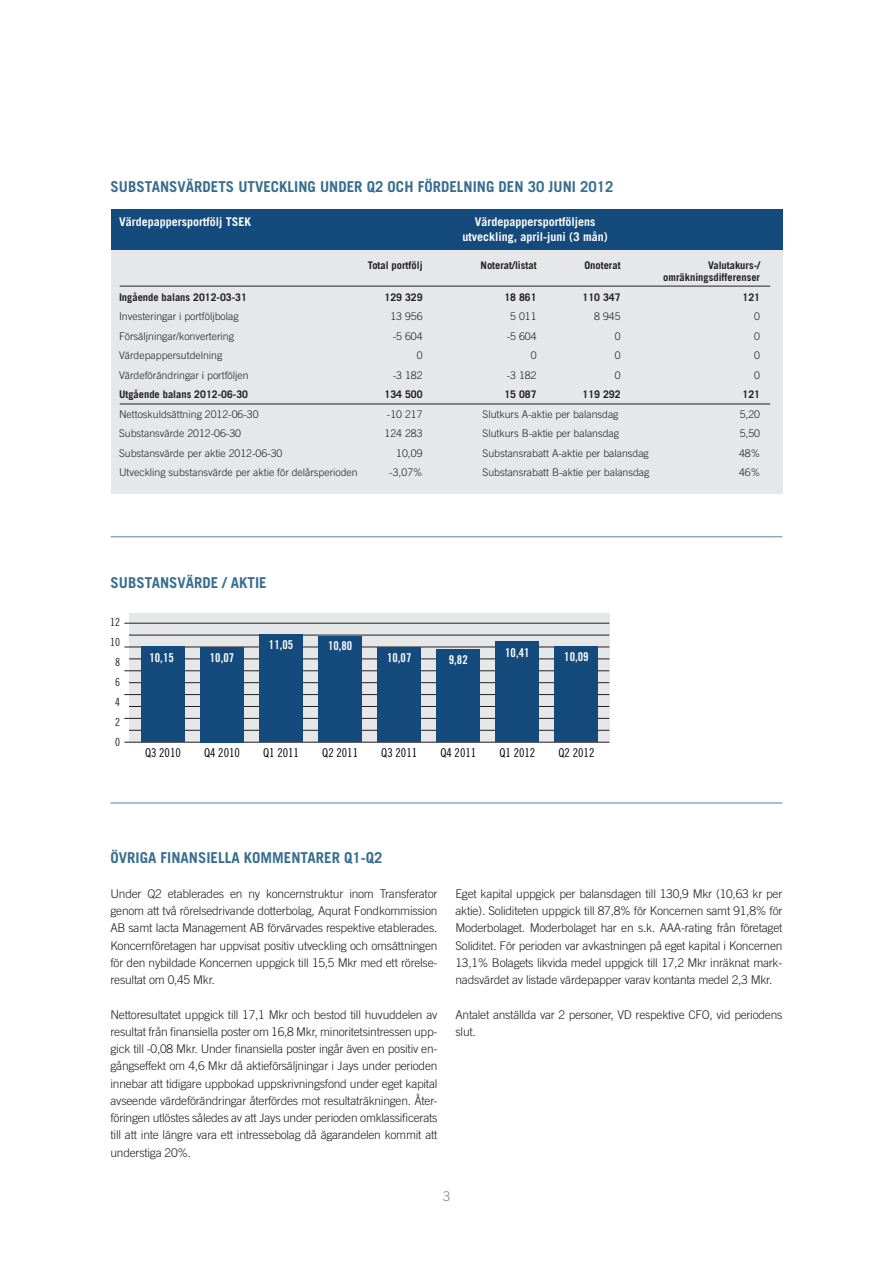
<style>
.page{position:relative;width:893px;height:1263px;background:#fff}
.page>*{position:absolute;margin:0;border:0;box-sizing:border-box;transform-origin:0 0}
.Rubrik_2{font:700 15px "Trade Gothic";color:#386e8f}
.t1{font:300 13.5px "Trade Gothic";color:#808285}
.t2{font:12.15px "Trade Gothic Cond Eighteen";color:#000001}
.t3{font:12.15px "Trade Gothic Bold Cond Twenty";color:#fff}
.Bröd1{font:300 12px/17.2px "Trade Gothic";letter-spacing:-.02em;color:#231f20;text-align:justify}
.Bröd1_indrag{font:700 12px "Trade Gothic";color:#fff}
.t4{font:11.25px/20px "Trade Gothic Cond Eighteen";color:#231f20;text-align:center}
.Bröd1_indrag-2{font:300 10.5px "Trade Gothic";color:#231f20}
.Bröd1_indrag-3{font:700 10.5px/12px "Trade Gothic";color:#231f20;text-align:right}
</style>
<div class="page">
<hr style="left:111px;top:536px;width:671px;height:1px;background:#8da9c1">
<hr style="left:111px;top:802px;width:671px;height:2px;background:#8da9c1">
<div style="left:129px;top:613px;width:480px;height:129px;background:#e6e7e9"></div>
<hr style="left:124px;top:647px;width:485px;height:1px;background:#231f20">
<hr style="left:129px;top:658px;width:480px;height:1px;background:#231f20">
<hr style="left:124px;top:742px;width:485px;height:1px;background:#231f20">
<hr style="left:124px;top:718px;width:485px;height:1px;background:#231f20">
<hr style="left:129px;top:635px;width:480px;height:1px;background:#231f20">
<hr style="left:124px;top:623px;width:485px;height:1px;background:#231f20">
<hr style="left:124px;top:670px;width:485px;height:1px;background:#231f20">
<hr style="left:129px;top:706px;width:480px;height:1px;background:#231f20">
<hr style="left:124px;top:694px;width:485px;height:1px;background:#231f20">
<hr style="left:129px;top:730px;width:480px;height:1px;background:#231f20">
<hr style="left:129px;top:682px;width:480px;height:1px;background:#231f20">
<div style="left:141px;top:646px;width:44px;height:96px;background:#144a7c"></div>
<div style="left:200px;top:647px;width:44px;height:95px;background:#144a7c"></div>
<div style="left:378px;top:647px;width:43px;height:95px;background:#144a7c"></div>
<div style="left:496px;top:642px;width:43px;height:100px;background:#144a7c"></div>
<div style="left:555px;top:646px;width:43px;height:96px;background:#144a7c"></div>
<div style="left:437px;top:649px;width:43px;height:93px;background:#144a7c"></div>
<div style="left:259px;top:634px;width:44px;height:108px;background:#144a7c"></div>
<div style="left:319px;top:636px;width:43px;height:106px;background:#144a7c"></div>
<div style="left:111px;top:229px;width:671px;height:265px;background:#e6e7e9"></div>
<div style="left:111px;top:210px;width:671px;height:40px;background:#144a7c"></div>
<hr style="left:120px;top:286px;width:650px;height:1px;background:#231f20">
<hr style="left:120px;top:404px;width:650px;height:1px;background:#231f20">
<p class="Rubrik_2" style="left:111px;top:177px;width:504px">SUBSTANSVÄRDETS UTVECKLING UNDER Q2 OCH FÖRDELNING DEN 30 JUNI 2012</p>
<p class="Bröd1_indrag" style="left:119px;top:214px;width:134px">Värdepappersportfölj TSEK</p>
<p class="Bröd1_indrag" style="left:475px;top:214px;width:122px">Värdepappersportföljens</p>
<p class="Bröd1_indrag" style="left:462px;top:229px;width:147px">utveckling, april-juni (3 mån)</p>
<p class="Bröd1_indrag-3" style="left:368px;top:259px;width:56px">Total portfölj</p>
<p class="Bröd1_indrag-3" style="left:481px;top:259px;width:58px">Noterat/listat</p>
<p class="Bröd1_indrag-3" style="left:584px;top:259px;width:38px">Onoterat</p>
<p class="Bröd1_indrag-3" style="left:663px;top:259px;width:98px">Valutakurs-/ omräkningsdifferenser</p>
<p class="Bröd1_indrag-3" style="left:119px;top:291px;width:129px">Ingående balans 2012-03-31</p>
<p class="Bröd1_indrag-3" style="left:385px;top:291px;width:39px">129 329</p>
<p class="Bröd1_indrag-3" style="left:504px;top:291px;width:34px">18 861</p>
<p class="Bröd1_indrag-3" style="left:583px;top:291px;width:39px">110 347</p>
<p class="Bröd1_indrag-3" style="left:743px;top:291px;width:19px">121</p>
<p class="Bröd1_indrag-2" style="left:119px;top:310px;width:121px">Investeringar i portföljbolag</p>
<p class="Bröd1_indrag-2" style="left:390px;top:310px;width:34px">13 956</p>
<p class="Bröd1_indrag-2" style="left:510px;top:310px;width:28px">5 011</p>
<p class="Bröd1_indrag-2" style="left:594px;top:310px;width:28px">8 945</p>
<p class="Bröd1_indrag-2" style="left:754px;top:310px;width:7px">0</p>
<p class="Bröd1_indrag-2" style="left:119px;top:330px;width:116px">Försäljningar/konvertering</p>
<p class="Bröd1_indrag-2" style="left:393px;top:330px;width:31px">-5 604</p>
<p class="Bröd1_indrag-2" style="left:507px;top:330px;width:31px">-5 604</p>
<p class="Bröd1_indrag-2" style="left:615px;top:330px;width:7px">0</p>
<p class="Bröd1_indrag-2" style="left:754px;top:330px;width:7px">0</p>
<p class="Bröd1_indrag-2" style="left:119px;top:349px;width:105px">Värdepappersutdelning</p>
<p class="Bröd1_indrag-2" style="left:417px;top:349px;width:7px">0</p>
<p class="Bröd1_indrag-2" style="left:531px;top:349px;width:7px">0</p>
<p class="Bröd1_indrag-2" style="left:615px;top:349px;width:7px">0</p>
<p class="Bröd1_indrag-2" style="left:754px;top:349px;width:7px">0</p>
<p class="Bröd1_indrag-2" style="left:119px;top:369px;width:131px">Värdeförändringar i portföljen</p>
<p class="Bröd1_indrag-2" style="left:393px;top:369px;width:31px">-3 182</p>
<p class="Bröd1_indrag-2" style="left:507px;top:369px;width:31px">-3 182</p>
<p class="Bröd1_indrag-2" style="left:615px;top:369px;width:7px">0</p>
<p class="Bröd1_indrag-2" style="left:754px;top:369px;width:7px">0</p>
<p class="Bröd1_indrag-3" style="left:119px;top:388px;width:130px">Utgående balans 2012-06-30</p>
<p class="Bröd1_indrag-3" style="left:385px;top:388px;width:39px">134 500</p>
<p class="Bröd1_indrag-3" style="left:504px;top:388px;width:34px">15 087</p>
<p class="Bröd1_indrag-3" style="left:583px;top:388px;width:39px">119 292</p>
<p class="Bröd1_indrag-3" style="left:743px;top:388px;width:19px">121</p>
<p class="Bröd1_indrag-2" style="left:119px;top:408px;width:141px">Nettoskuldsättning 2012-06-30</p>
<p class="Bröd1_indrag-2" style="left:387px;top:408px;width:37px">-10 217</p>
<p class="Bröd1_indrag-2" style="left:483px;top:408px;width:137px">Slutkurs A-aktie per balansdag</p>
<p class="Bröd1_indrag-2" style="left:740px;top:408px;width:22px">5,20</p>
<p class="Bröd1_indrag-2" style="left:119px;top:427px;width:123px">Substansvärde 2012-06-30</p>
<p class="Bröd1_indrag-2" style="left:385px;top:427px;width:39px">124 283</p>
<p class="Bröd1_indrag-2" style="left:483px;top:427px;width:138px">Slutkurs B-aktie per balansdag</p>
<p class="Bröd1_indrag-2" style="left:740px;top:427px;width:22px">5,50</p>
<p class="Bröd1_indrag-2" style="left:119px;top:447px;width:165px">Substansvärde per aktie 2012-06-30</p>
<p class="Bröd1_indrag-2" style="left:396px;top:447px;width:28px">10,09</p>
<p class="Bröd1_indrag-2" style="left:483px;top:447px;width:168px">Substansrabatt A-aktie per balansdag</p>
<p class="Bröd1_indrag-2" style="left:739px;top:447px;width:23px">48%</p>
<p class="Bröd1_indrag-2" style="left:119px;top:466px;width:240px">Utveckling substansvärde per aktie för delårsperioden</p>
<p class="Bröd1_indrag-2" style="left:389px;top:466px;width:35px">-3,07%</p>
<p class="Bröd1_indrag-2" style="left:483px;top:466px;width:168px">Substansrabatt B-aktie per balansdag</p>
<p class="Bröd1_indrag-2" style="left:739px;top:466px;width:23px">46%</p>
<p class="Rubrik_2" style="left:111px;top:574px;width:158px">SUBSTANSVÄRDE / AKTIE</p>
<p class="t4" style="left:110px;top:612px;width:11px">12<br>10<br>8<br>6<br>4<br>2<br>0</p>
<p class="t2" style="left:145px;top:746px;width:37px">Q3 2010</p>
<p class="t3" style="left:269px;top:637px;width:26px">11,05</p>
<p class="t3" style="left:149px;top:650px;width:26px">10,15</p>
<p class="t3" style="left:210px;top:650px;width:26px">10,07</p>
<p class="t2" style="left:204px;top:746px;width:37px">Q4 2010</p>
<p class="t2" style="left:263px;top:746px;width:37px">Q1 2011</p>
<p class="t3" style="left:328px;top:639px;width:26px">10,80</p>
<p class="t3" style="left:387px;top:650px;width:26px">10,07</p>
<p class="t2" style="left:322px;top:746px;width:37px">Q2 2011</p>
<p class="t2" style="left:381px;top:746px;width:37px">Q3 2011</p>
<p class="t3" style="left:449px;top:652px;width:20px">9,82</p>
<p class="t3" style="left:505px;top:645px;width:26px">10,41</p>
<p class="t3" style="left:564px;top:649px;width:26px">10,09</p>
<p class="t2" style="left:440px;top:746px;width:37px">Q4 2011</p>
<p class="t2" style="left:499px;top:746px;width:37px">Q1 2012</p>
<p class="t2" style="left:559px;top:746px;width:37px">Q2 2012</p>
<p class="Rubrik_2" style="left:111px;top:849px;width:274px">ÖVRIGA FINANSIELLA KOMMENTARER Q1-Q2</p>
<p class="Bröd1" style="left:111px;top:885px;width:328px">Under Q2 etablerades en ny koncernstruktur inom Transferator genom att två rörelsedrivande dotterbolag, Aqurat Fondkommission AB samt Iacta Management AB förvärvades respektive etablerades.<br>Koncernföretagen har uppvisat positiv utveckling och omsättningen för den nybildade Koncernen uppgick till 15,5 Mkr med ett rörelse&shy;resultat om 0,45 Mkr.</p>
<p class="Bröd1" style="left:111px;top:1005px;width:328px">Nettoresultatet uppgick till 17,1 Mkr och bestod till huvuddelen av resultat från finansiella poster om 16,8 Mkr, minoritetsintressen upp&shy;gick till -0,08 Mkr. Under finansiella poster ingår även en positiv en&shy;gångseffekt om 4,6 Mkr då aktieförsäljningar i Jays under perioden innebar att tidigare uppbokad uppskrivningsfond under eget kapital avseende värdeförändringar återfördes mot resultaträkningen. Åter&shy;föringen utlöstes således av att Jays under perioden omklassificerats till att inte längre vara ett intressebolag då ägarandelen kommit att understiga 20%.</p>
<p class="Bröd1" style="left:455px;top:885px;width:328px">Eget kapital uppgick per balansdagen till 130,9 Mkr (10,63 kr per aktie). Soliditeten uppgick till 87,8% för Koncernen samt 91,8% för Moderbolaget. Moderbolaget har en s.k. AAA-rating från företaget Soliditet. För perioden var avkastningen på eget kapital i Koncernen 13,1% Bolagets likvida medel uppgick till 17,2 Mkr inräknat mark&shy;nadsvärdet av listade värdepapper varav kontanta medel 2,3 Mkr.</p>
<p class="Bröd1" style="left:455px;top:1005px;width:328px">Antalet anställda var 2 personer, VD respektive CFO, vid periodens slut.</p>
<p class="t1" style="left:443px;top:1188px;width:9px">3</p>
</div>
